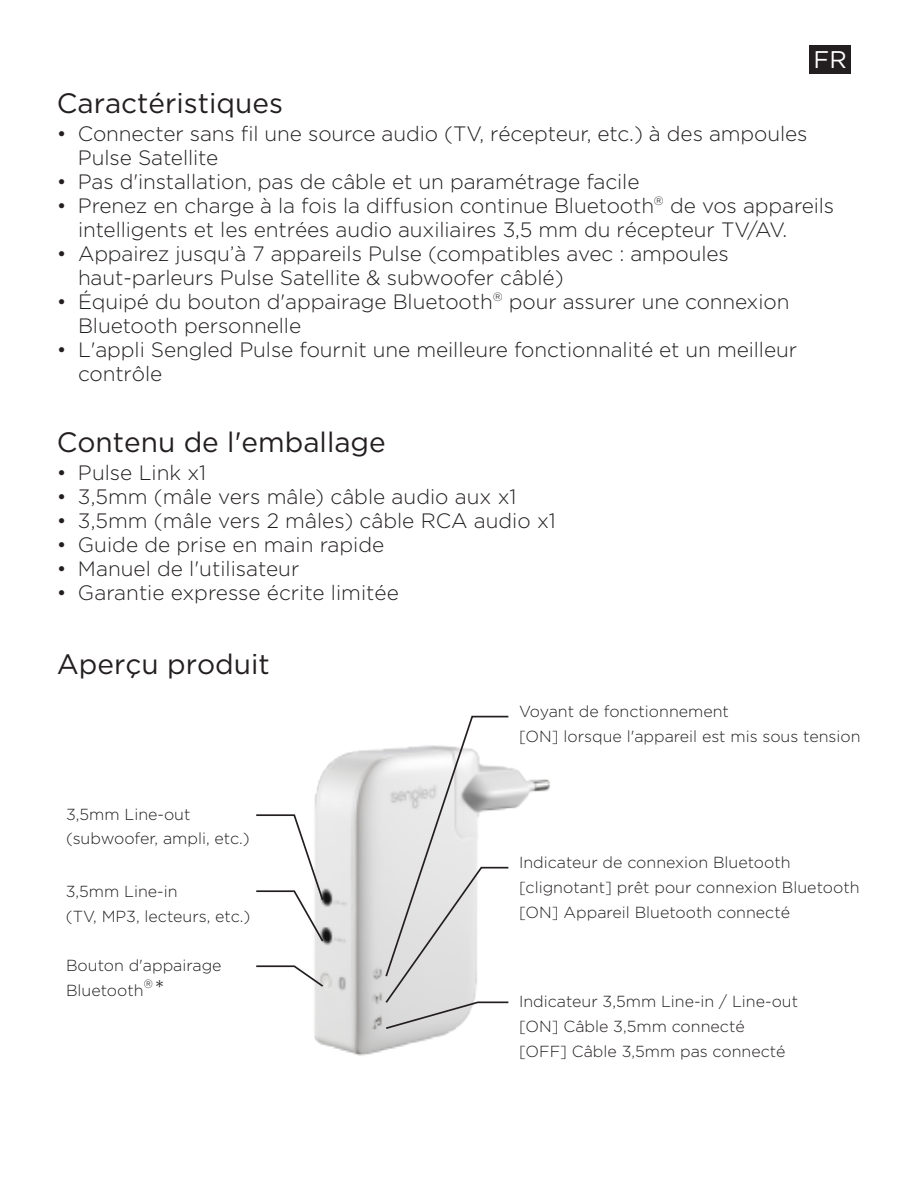
<style>
.page{position:relative;width:908px;height:1191px;background:#fff}
.page>*{position:absolute;margin:0;border:0;box-sizing:border-box;transform-origin:0 0}
.t1{font:28px "Gotham";color:#231f20}
.t2{font:24px "Gotham";color:#fff}
.t3{font:300 20.8px/24px "Gotham";letter-spacing:-.005em;color:#231f20}
.t4{font:300 16px/24.8px "Gotham";color:#231f20}
.t5{font:300 12px "Gotham";color:#231f20;scale:.92 1}
.s1{font-size:24px}
</style>
<div class="page">
<img style="left:314px;top:749px;width:236px;height:307px">
<svg style="left:256px;top:964px;width:69px;height:24px"></svg>
<svg style="left:256px;top:813px;width:69px;height:130px"></svg>
<svg style="left:383px;top:715px;width:127px;height:315px"></svg>
<div style="left:808px;top:45px;width:42px;height:29px;background:#231f20"></div>
<p class="t2" style="left:813px;top:46px;width:35px">FR</p>
<h1 class="t1" style="left:57px;top:88px;width:227px">Caractéristiques</h1>
<p class="t3" style="left:57px;top:121px;width:11px">•</p>
<p class="t3" style="left:78px;top:121px;width:757px">Connecter sans fil une source audio (TV, récepteur, etc.) à des ampoules Pulse Satellite<br>Pas d'installation, pas de câble et un paramétrage facile<br>Prenez en charge à la fois la diffusion continue Bluetooth<sup>®</sup> de vos appareils intelligents et les entrées audio auxiliaires 3,5 mm du récepteur TV/AV.<br>Appairez jusqu’à 7 appareils Pulse (compatibles avec : ampoules haut-parleurs Pulse Satellite &amp; subwoofer câblé)<br>Équipé du bouton d'appairage Bluetooth<sup>®</sup> pour assurer une connexion Bluetooth personnelle<br>L'appli Sengled Pulse fournit une meilleure fonctionnalité et un meilleur contrôle</p>
<p class="t3" style="left:57px;top:169px;width:11px">• •</p>
<p class="t3" style="left:57px;top:241px;width:11px">•</p>
<p class="t3" style="left:57px;top:289px;width:11px">•</p>
<p class="t3" style="left:57px;top:337px;width:11px">•</p>
<h1 class="t1" style="left:57px;top:427px;width:330px">Contenu de l'emballage</h1>
<p class="t3" style="left:57px;top:460px;width:11px;text-align:justify">• • • • • •</p>
<p class="t3" style="left:78px;top:460px;width:479px">Pulse Link x1<br>3,5mm (mâle vers mâle) câble audio aux x1<br>3,5mm (mâle vers 2 mâles) câble RCA audio x1<br>Guide de prise en main rapide<br>Manuel de l'utilisateur<br>Garantie expresse écrite limitée</p>
<h1 class="t1" style="left:57px;top:648px;width:214px">Aperçu produit</h1>
<p class="t4" style="left:66px;top:801px;width:185px">3,5mm Line-out (subwoofer, ampli, etc.)</p>
<p class="t4" style="left:66px;top:878px;width:186px">3,5mm Line-in<br>(TV, MP3, lecteurs, etc.)</p>
<p class="t4" style="left:66px;top:953px;width:157px">Bouton d'appairage<br>Bluetooth</p>
<p class="t5" style="left:144px;top:977px;width:24px">®<span class="s1">*</span></p>
<p class="t4" style="left:519px;top:699px;width:343px">Voyant de fonctionnement<br>[ON] lorsque l'appareil est mis sous tension</p>
<p class="t4" style="left:519px;top:849px;width:342px">Indicateur de connexion Bluetooth [clignotant] prêt pour connexion Bluetooth [ON] Appareil Bluetooth connecté</p>
<p class="t4" style="left:519px;top:988px;width:280px">Indicateur 3,5mm Line-in / Line-out [ON] Câble 3,5mm connecté<br>[OFF] Câble 3,5mm pas connecté</p>
</div>
